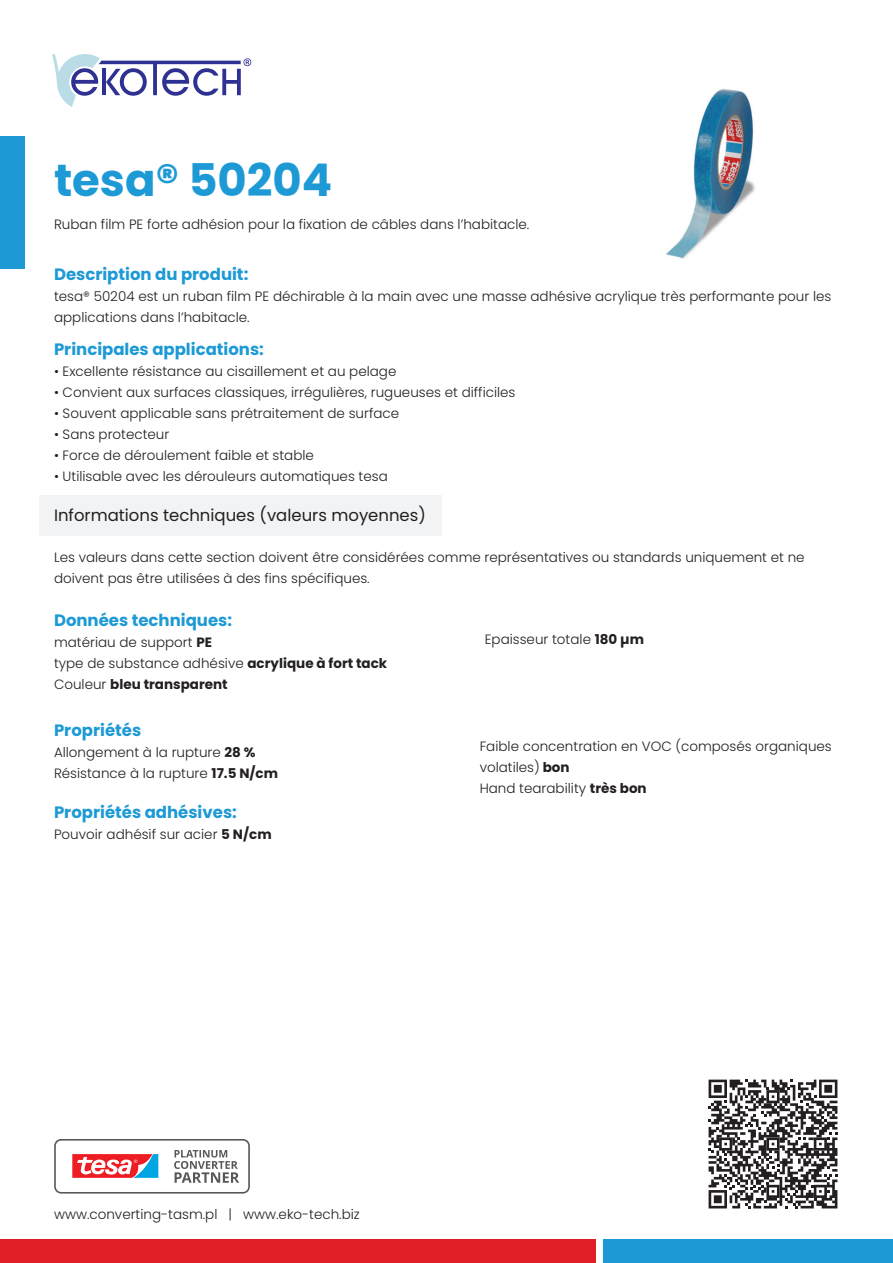
<style>
.page{position:relative;width:893px;height:1263px;background:#fff}
.page>*{position:absolute;margin:0;border:0;box-sizing:border-box;transform-origin:0 0}
.t1{font:700 45px "Poppins";color:#1d9ad5}
.t2{font:700 16.5px "Poppins";color:#1d9ad5}
.t3{font:16.5px "Poppins";color:#231f20}
.t4{font:300 13.5px/21px "Poppins";color:#231f20}
.t5{font:700 13.5px "Poppins";color:#231f20}
.s1{font-weight:700}
.s2{font-weight:300}
</style>
<div class="page">
<div style="left:0;top:1239px;width:595px;height:24px;background:#e11e25"></div>
<div style="left:604px;top:1239px;width:289px;height:24px;background:#1d9ad5"></div>
<div style="left:0;top:136px;width:24px;height:133px;background:#1d9ad5"></div>
<img style="left:666px;top:89px;width:89px;height:170px">
<svg style="left:709px;top:1079px;width:128px;height:129px"></svg>
<svg style="left:52px;top:54px;width:199px;height:53px"></svg>
<svg style="left:54px;top:1139px;width:196px;height:54px"></svg>
<div style="left:39px;top:495px;width:402px;height:41px;background:#f2f3f4"></div>
<p class="t1" style="left:54px;top:154px;width:280px">tesa® 50204</p>
<p class="t4" style="left:54px;top:214px;width:477px">Ruban film PE forte adhésion pour la fixation de câbles dans l’habitacle.</p>
<p class="t2" style="left:54px;top:265px;width:196px">Description du produit:</p>
<p class="t4" style="left:54px;top:286px;width:779px">tesa® 50204 est un ruban film PE déchirable à la main avec une masse adhésive acrylique très performante pour les applications dans l’habitacle.</p>
<p class="t2" style="left:54px;top:340px;width:211px">Principales applications:</p>
<p class="t4" style="left:54px;top:361px;width:344px">• Excellente résistance au cisaillement et au pelage</p>
<p class="t4" style="left:54px;top:382px;width:463px">• Convient aux surfaces classiques, irrégulières, rugueuses et difficiles</p>
<p class="t4" style="left:54px;top:403px;width:347px">• Souvent applicable sans prétraitement de surface</p>
<p class="t4" style="left:54px;top:424px;width:117px">• Sans protecteur</p>
<p class="t4" style="left:54px;top:445px;width:261px">• Force de déroulement faible et stable</p>
<p class="t4" style="left:54px;top:466px;width:335px">• Utilisable avec les dérouleurs automatiques tesa</p>
<p class="t3" style="left:54px;top:506px;width:373px">Informations techniques (valeurs moyennes)</p>
<p class="t4" style="left:54px;top:547px;width:752px">Les valeurs dans cette section doivent être considérées comme représentatives ou standards uniquement et ne doivent pas être utilisées à des fins spécifiques.</p>
<p class="t2" style="left:54px;top:611px;width:180px">Données techniques:</p>
<p class="t4" style="left:54px;top:632px;width:160px">matériau de support <span class="s1">PE</span></p>
<p class="t4" style="left:54px;top:653px;width:335px">type de substance adhésive <span class="s1">acrylique à fort tack</span></p>
<p class="t5" style="left:54px;top:677px;width:175px"><span class="s2">Couleur</span> bleu transparent</p>
<p class="t2" style="left:54px;top:720px;width:89px">Propriétés</p>
<p class="t4" style="left:54px;top:741px;width:203px">Allongement à la rupture <span class="s1">28 %</span></p>
<p class="t4" style="left:54px;top:762px;width:226px">Résistance à la rupture <span class="s1">17.5 N/cm</span></p>
<p class="t2" style="left:54px;top:803px;width:184px">Propriétés adhésives:</p>
<p class="t4" style="left:54px;top:824px;width:219px">Pouvoir adhésif sur acier <span class="s1">5 N/cm</span></p>
<p class="t4" style="left:485px;top:629px;width:161px">Epaisseur totale <span class="s1">180 µm</span></p>
<p class="t4" style="left:480px;top:736px;width:354px">Faible concentration en VOC (composés organiques volatiles) <span class="s1">bon</span></p>
<p class="t4" style="left:480px;top:778px;width:169px">Hand tearability <span class="s1">très bon</span></p>
<p class="t4" style="left:54px;top:1203px;width:307px">www.converting-tasm.pl | www.eko-tech.biz</p>
</div>
